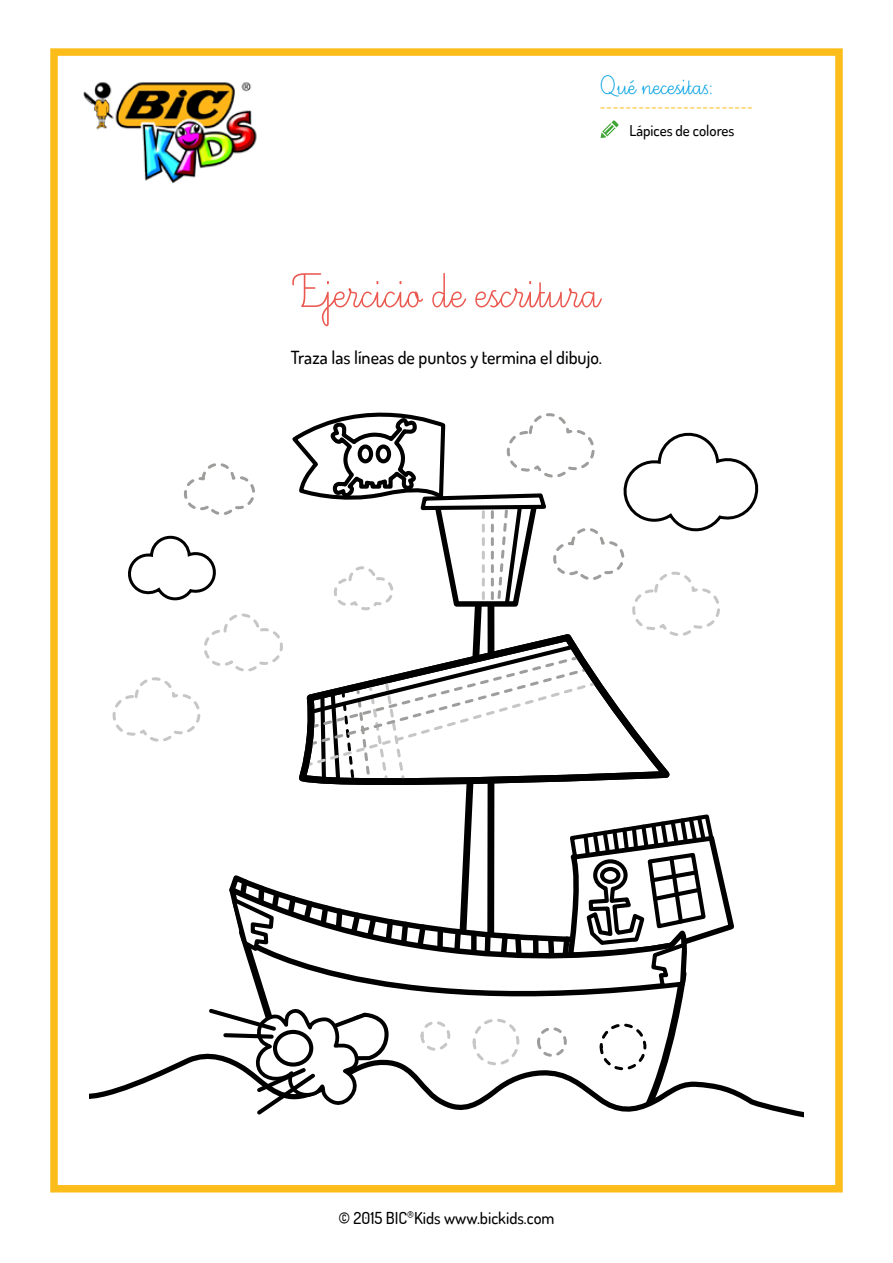
<style>
.page{position:relative;width:893px;height:1263px;background:#fff}
.page>*{position:absolute;margin:0;border:0;box-sizing:border-box;transform-origin:0 0}
.t1{font:60px "Ecriture A Romain Orne";color:#eb5850}
.t2{font:33px "Ecriture A Romain Orne";color:#009fe3}
.t3{font:500 18px "Dosis";color:#000}
.t4{font:18px "Minion Pro";color:#fcbd1b}
.t5{font:500 16.5px "Dosis";color:#000}
.t6{font:500 15px "Dosis";color:#000}
</style>
<div class="page">
<div style="left:50px;top:48px;width:793px;height:1144px;border:8px solid #fcbd1b"></div>
<img style="left:83px;top:82px;width:174px;height:101px">
<svg style="left:601px;top:120px;width:18px;height:18px"></svg>
<svg style="left:420px;top:1021px;width:258px;height:24px"></svg>
<div style="left:600px;top:1023px;width:46px;height:47px;border:3px dashed #000;border-radius:50%"></div>
<div style="left:473px;top:1018px;width:46px;height:47px;border:3px dashed #c6c6c6;border-radius:50%"></div>
<div style="left:537px;top:1027px;width:30px;height:30px;border:3px dashed #9d9d9c;border-radius:50%"></div>
<div style="left:421px;top:1021px;width:29px;height:30px;border:3px dashed #c6c6c6;border-radius:50%"></div>
<svg style="left:257px;top:990px;width:427px;height:31px"></svg>
<svg style="left:89px;top:1045px;width:715px;height:73px"></svg>
<svg style="left:206px;top:1005px;width:185px;height:113px"></svg>
<svg style="left:112px;top:412px;width:647px;height:578px"></svg>
<h2 class="t2" style="left:600px;top:69px;width:115px">Qué necesitas:</h2>
<p class="t4" style="left:600px;top:94px;width:155px">------------------------</p>
<p class="t6" style="left:629px;top:121px;width:107px">Lápices de colores</p>
<h1 class="t1" style="left:294px;top:262px;width:307px">Ejercicio de escritura</h1>
<p class="t3" style="left:291px;top:346px;width:313px">Traza las líneas de puntos y termina el dibujo.</p>
<p class="t5" style="left:338px;top:1207px;width:218px">© 2015 BIC<sup>®</sup>Kids www.bickids.com</p>
</div>
